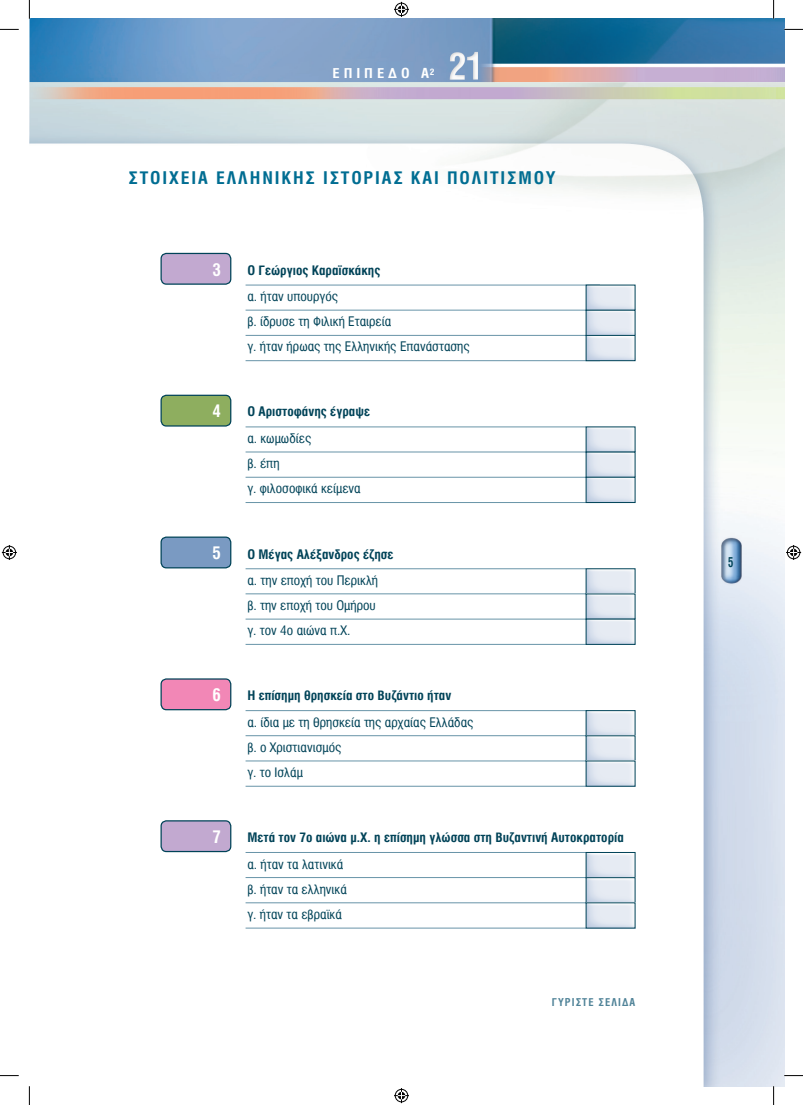
<style>
.page{position:relative;width:803px;height:1105px;background:#fff}
.page>*{position:absolute;margin:0;border:0;box-sizing:border-box;transform-origin:0 0}
.t1{font:700 17.5px "Mg Helvetica Cond";letter-spacing:.1em;color:#006d92;scale:1.05 1}
.t2{font:700 17.5px "Mg Helvetica Cond";color:#fff}
.t3{font:700 13.75px "Mg Helvetica Cond";letter-spacing:.26em;color:#fff;scale:1.1 1}
.t4{font:700 13.75px "Mg Helvetica Cond";color:#004358;scale:.8 1}
.t5{font:13.12px/25px "Mg Helvetica Cond";color:#004358;scale:1.05 1}
.t6{font:700 13.12px "Mg Helvetica Cond";color:#004358;scale:1.05 1}
.t7{font:700 10.88px "Mg Helvetica Cond";letter-spacing:.1em;color:#508398}
</style>
<div class="page">
<img style="left:29px;top:19px;width:755px;height:1066px">
<div style="left:161px;top:253px;width:70px;height:31px;background:#c2a9d0;border-radius:5px"></div>
<div style="left:160px;top:253px;width:71px;height:31px;border:1px solid #004358;border-radius:5px"></div>
<hr style="left:246px;top:310px;width:354px;height:1px;background:#6894a8">
<hr style="left:246px;top:284px;width:354px;height:1px;background:#6894a8">
<hr style="left:246px;top:335px;width:354px;height:1px;background:#6894a8">
<hr style="left:246px;top:360px;width:354px;height:1px;background:#6894a8">
<svg style="left:585px;top:284px;width:51px;height:77px;background:#cdd9e3"></svg>
<div style="left:161px;top:537px;width:70px;height:30px;background:#7a9ac2;border-radius:5px"></div>
<div style="left:160px;top:536px;width:71px;height:32px;border:1px solid #004358;border-radius:5px"></div>
<hr style="left:246px;top:593px;width:354px;height:1px;background:#6894a8">
<hr style="left:246px;top:568px;width:354px;height:1px;background:#6894a8">
<hr style="left:246px;top:618px;width:354px;height:1px;background:#6894a8">
<hr style="left:246px;top:644px;width:354px;height:1px;background:#6894a8">
<svg style="left:585px;top:568px;width:51px;height:76px;background:#d0dae4"></svg>
<div style="left:161px;top:678px;width:70px;height:31px;background:#f287b6;border-radius:5px"></div>
<div style="left:160px;top:678px;width:71px;height:32px;border:1px solid #004358;border-radius:5px"></div>
<hr style="left:246px;top:735px;width:354px;height:1px;background:#6894a8">
<hr style="left:246px;top:710px;width:354px;height:1px;background:#6894a8">
<hr style="left:246px;top:760px;width:354px;height:1px;background:#6894a8">
<hr style="left:246px;top:785px;width:354px;height:1px;background:#6894a8">
<svg style="left:585px;top:709px;width:51px;height:77px;background:#d1dbe5"></svg>
<div style="left:161px;top:820px;width:70px;height:31px;background:#c2a9d0;border-radius:5px"></div>
<div style="left:160px;top:820px;width:71px;height:31px;border:1px solid #004358;border-radius:5px"></div>
<hr style="left:246px;top:876px;width:354px;height:1px;background:#6894a8">
<hr style="left:246px;top:851px;width:354px;height:1px;background:#6894a8">
<hr style="left:246px;top:902px;width:354px;height:1px;background:#6894a8">
<hr style="left:246px;top:927px;width:354px;height:1px;background:#6894a8">
<svg style="left:585px;top:851px;width:51px;height:77px;background:#d0dbe5"></svg>
<div style="left:161px;top:395px;width:70px;height:31px;background:#8eae5f;border-radius:5px"></div>
<div style="left:160px;top:394px;width:71px;height:32px;border:1px solid #004358;border-radius:5px"></div>
<hr style="left:246px;top:451px;width:354px;height:1px;background:#6894a8">
<hr style="left:246px;top:426px;width:354px;height:1px;background:#6894a8">
<hr style="left:246px;top:477px;width:354px;height:1px;background:#6894a8">
<hr style="left:246px;top:502px;width:354px;height:1px;background:#6894a8">
<svg style="left:585px;top:426px;width:51px;height:77px;background:#cdd8e2"></svg>
<svg style="left:0;top:29px;width:19px;height:1px"></svg>
<svg style="left:784px;top:29px;width:19px;height:1px"></svg>
<svg style="left:29px;top:0;width:1px;height:19px"></svg>
<svg style="left:29px;top:1086px;width:1px;height:18px"></svg>
<svg style="left:773px;top:0;width:1px;height:19px"></svg>
<svg style="left:773px;top:1085px;width:1px;height:19px"></svg>
<svg style="left:394px;top:2px;width:15px;height:15px"></svg>
<svg style="left:394px;top:1088px;width:15px;height:14px"></svg>
<svg style="left:2px;top:545px;width:15px;height:15px"></svg>
<svg style="left:786px;top:545px;width:15px;height:15px"></svg>
<p class="t3" style="left:333px;top:66px;width:94px">ΕΠΙΠΕΔΟ Α<sup>2</sup></p>
<h1 class="t1" style="left:129px;top:168px;width:408px">ΣΤΟΙΧΕΙΑ ΕΛΛΗΝΙΚΗΣ ΙΣΤΟΡΙΑΣ ΚΑΙ ΠΟΛΙΤΙΣΜΟΥ</h1>
<h1 class="t2" style="left:212px;top:259px;width:10px">3</h1>
<p class="t6" style="left:247px;top:262px;width:128px">Ο Γεώργιος Καραϊσκάκης</p>
<p class="t5" style="left:247px;top:284px;width:213px">α. ήταν υπουργός<br>β. ίδρυσε τη Φιλική Εταιρεία<br>γ. ήταν ήρωας της Ελληνικής Επανάστασης</p>
<h1 class="t2" style="left:212px;top:401px;width:10px">4</h1>
<p class="t6" style="left:247px;top:403px;width:118px">Ο Αριστοφάνης έγραψε</p>
<p class="t5" style="left:247px;top:426px;width:110px">α. κωμωδίες<br>β. έπη<br>γ. φιλοσοφικά κείμενα</p>
<h1 class="t2" style="left:212px;top:543px;width:10px">5</h1>
<p class="t6" style="left:247px;top:546px;width:141px">Ο Μέγας Αλέξανδρος έζησε</p>
<p class="t5" style="left:247px;top:568px;width:126px">α. την εποχή του Περικλή β. την εποχή του Ομήρου γ. τον 4ο αιώνα π.Χ.</p>
<h1 class="t2" style="left:212px;top:684px;width:10px">6</h1>
<p class="t6" style="left:247px;top:688px;width:196px">Η επίσημη θρησκεία στο Βυζάντιο ήταν</p>
<p class="t5" style="left:247px;top:709px;width:217px">α. ίδια με τη θρησκεία της αρχαίας Ελλάδας β. ο Χριστιανισμός<br>γ. το Ισλάμ</p>
<h1 class="t2" style="left:212px;top:826px;width:10px">7</h1>
<p class="t6" style="left:247px;top:829px;width:360px">Μετά τον 7ο αιώνα μ.Χ. η επίσημη γλώσσα στη Βυζαντινή Αυτοκρατορία</p>
<p class="t5" style="left:247px;top:851px;width:96px">α. ήταν τα λατινικά β. ήταν τα ελληνικά γ. ήταν τα εβραϊκά</p>
<p class="t7" style="left:552px;top:995px;width:85px">ΓΥΡΙΣΤΕ ΣΕΛΙΔΑ</p>
<p class="t4" style="left:728px;top:554px;width:8px">5</p>
</div>
